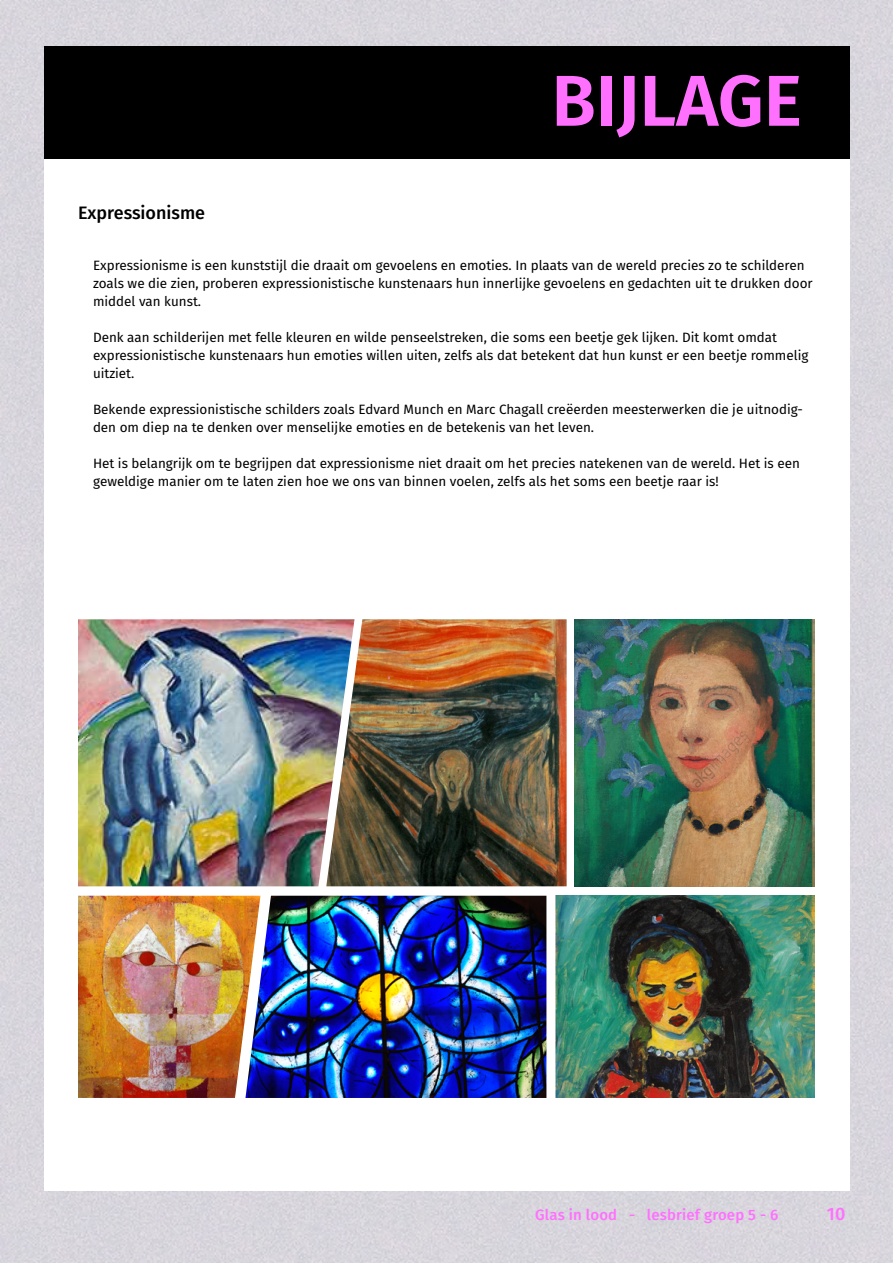
<style>
.page{position:relative;width:893px;height:1263px;background:#d8d5dc}
.page>*{position:absolute;margin:0;border:0;box-sizing:border-box;transform-origin:0 0}
.t1{font:600 72px "Fira Sans";color:#ff70ff}
.t2{font:500 18px "Fira Sans";color:#000}
.t3{font:500 18px "Fira Sans";color:#ff70ff}
.t4{font:500 15px "Fira Sans";letter-spacing:.01em;color:#ff70ff}
.t5{font:13.5px/18px "Fira Sans";color:#000}
</style>
<div class="page">
<div style="left:44px;top:46px;width:805px;height:1145px;background:#fff"></div>
<div style="left:44px;top:46px;width:805px;height:113px;background:#000"></div>
<img style="left:78px;top:896px;width:167px;height:202px">
<img style="left:78px;top:619px;width:248px;height:267px">
<img style="left:245px;top:896px;width:301px;height:202px">
<img style="left:326px;top:619px;width:241px;height:267px">
<img style="left:555px;top:896px;width:260px;height:202px">
<img style="left:575px;top:619px;width:240px;height:267px">
<h1 class="t1" style="left:551px;top:42px;width:252px">BIJLAGE</h1>
<h2 class="t2" style="left:78px;top:199px;width:129px">Expressionisme</h2>
<p class="t5" style="left:93px;top:256px;width:721px">Expressionisme is een kunststijl die draait om gevoelens en emoties. In plaats van de wereld precies zo te schilderen zoals we die zien, proberen expressionistische kunstenaars hun innerlijke gevoelens en gedachten uit te drukken door middel van kunst.</p>
<p class="t5" style="left:93px;top:328px;width:717px">Denk aan schilderijen met felle kleuren en wilde penseelstreken, die soms een beetje gek lijken. Dit komt omdat expressionistische kunstenaars hun emoties willen uiten, zelfs als dat betekent dat hun kunst er een beetje rommelig uitziet.</p>
<p class="t5" style="left:93px;top:400px;width:711px">Bekende expressionistische schilders zoals Edvard Munch en Marc Chagall creëerden meesterwerken die je uitnodig&shy;den om diep na te denken over menselijke emoties en de betekenis van het leven.</p>
<p class="t5" style="left:93px;top:454px;width:708px">Het is belangrijk om te begrijpen dat expressionisme niet draait om het precies natekenen van de wereld. Het is een geweldige manier om te laten zien hoe we ons van binnen voelen, zelfs als het soms een beetje raar is!</p>
<p class="t4" style="left:535px;top:1202px;width:245px">Glas in lood - lesbrief groep 5 - 6</p>
<h2 class="t3" style="left:827px;top:1199px;width:20px">10</h2>
</div>
